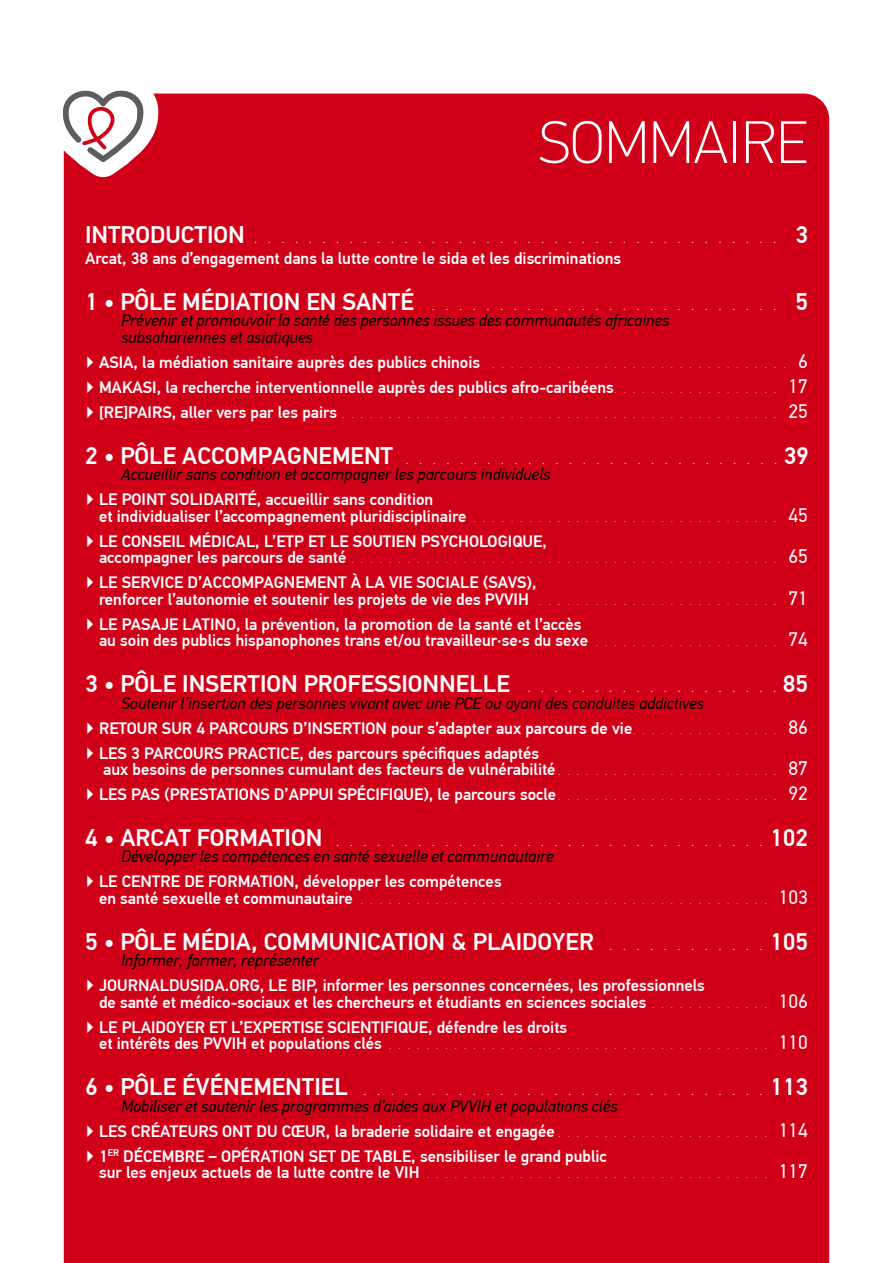
<style>
.page{position:relative;width:893px;height:1263px;background:#fff}
.page>*{position:absolute;margin:0;border:0;box-sizing:border-box;transform-origin:0 0}
.t1{font:100 60px "PF Din Text Pro";color:#fff}
.t2{font:500 24px "PF Din Text Pro";color:#fff}
.t3{font:19.5px "PF Din Text Pro";color:#fff}
.t4{font:500 16.5px/16.5px "PF Din Text Pro";color:#fff}
.t5{font:italic 16.5px/16.5px "PF Din Text Pro";color:#000}
.s1{font-weight:100}
.s2{font-weight:400;font-size:19.5px}
.s3{font-weight:400;font-style:italic;color:#000}
</style>
<div class="page">
<div style="left:64px;top:94px;width:765px;height:1169px;background:#d10019"></div>
<svg style="left:63px;top:90px;width:95px;height:87px"></svg>
<h1 class="t1" style="left:538px;top:108px;width:271px">SOMMAIRE</h1>
<h2 class="t2" style="left:85px;top:221px;width:161px">INTRODUCTION</h2>
<h2 class="t2" style="left:795px;top:221px;width:14px">3</h2>
<p class="t4" style="left:85px;top:250px;width:538px">Arcat, 38 ans d’engagement dans la lutte contre le sida et les discriminations</p>
<h2 class="t2" style="left:85px;top:287px;width:330px">1 • PÔLE MÉDIATION EN SANTÉ</h2>
<h2 class="t2" style="left:795px;top:287px;width:14px">5</h2>
<p class="t5" style="left:121px;top:313px;width:550px">Prévenir et promouvoir la santé des personnes issues des communautés africaines subsahariennes et asiatiques</p>
<p class="t4" style="left:85px;top:354px;width:397px">▶ ASIA, la médiation sanitaire auprès des publics chinois</p>
<p class="t3" style="left:798px;top:350px;width:11px">6</p>
<p class="t4" style="left:85px;top:375px;width:724px;line-height:25px">▶ MAKASI, la recherche interventionnelle auprès des publics afro-caribéens <span class="s1">. . . . . . . . . . . . . . . . . .</span> <span class="s2">17 </span>▶ [RE]PAIRS, aller vers par les pairs <span class="s1">. . . . . . . . . . . . . . . . . . . . . . . . . . . . . . . . . . . . . . . . . . . . . . .</span> <span class="s2">25</span></p>
<h2 class="t2" style="left:85px;top:441px;width:310px">2 • PÔLE ACCOMPAGNEMENT</h2>
<h2 class="t2" style="left:784px;top:441px;width:27px">39</h2>
<p class="t5" style="left:121px;top:466px;width:431px">Accueillir sans condition et accompagner les parcours individuels</p>
<p class="t4" style="left:99px;top:492px;width:369px;text-indent:-14px">▶ LE POINT SOLIDARITÉ, accueillir sans condition<br>et individualiser l’accompagnement pluridisciplinaire</p>
<p class="t3" style="left:788px;top:504px;width:21px">45</p>
<p class="t4" style="left:99px;top:533px;width:710px;text-indent:-14px">▶ LE CONSEIL MÉDICAL, L’ETP ET LE SOUTIEN PSYCHOLOGIQUE,<br>accompagner les parcours de santé <span class="s1">. . . . . . . . . . . . . . . . . . . . . . . . . . . . . . . . . . . . . . . . . . . . . .</span> <span class="s2">65</span></p>
<p class="t4" style="left:85px;top:575px;width:453px;text-align:center">▶ LE SERVICE D’ACCOMPAGNEMENT À LA VIE SOCIALE (SAVS), renforcer l’autonomie et soutenir les projets de vie des PVVIH</p>
<p class="t3" style="left:788px;top:587px;width:21px">71</p>
<p class="t4" style="left:99px;top:616px;width:491px;text-indent:-14px">▶ LE PASAJE LATINO, la prévention, la promotion de la santé et l’accès au soin des publics hispanophones trans et/ou travailleur·se·s du sexe</p>
<p class="t3" style="left:788px;top:628px;width:21px">74</p>
<h2 class="t2" style="left:85px;top:669px;width:426px">3 • PÔLE INSERTION PROFESSIONNELLE</h2>
<h2 class="t2" style="left:783px;top:669px;width:27px">85</h2>
<p class="t4" style="left:85px;top:691px;width:724px;line-height:25px;text-indent:36px"><span class="s3">Soutenir l’insertion des personnes vivant avec une PCE ou ayant des conduites addictives<br></span>▶ RETOUR SUR 4 PARCOURS D’INSERTION pour s’adapter aux parcours de vie <span class="s1">. . . . . . . . . . . . . . . .</span> <span class="s2">86 </span>▶ LES 3 PARCOURS PRACTICE, des parcours spécifiques adaptés</p>
<p class="t4" style="left:85px;top:757px;width:724px;line-height:25px;text-align:right">aux besoins de personnes cumulant des facteurs de vulnérabilité <span class="s1">. . . . . . . . . . . . . . . . . . . . . . . .</span> <span class="s2">87<br></span>▶ LES PAS (PRESTATIONS D’APPUI SPÉCIFIQUE), le parcours socle <span class="s1">. . . . . . . . . . . . . . . . . . . . . . . .</span> <span class="s2">92</span></p>
<h2 class="t2" style="left:85px;top:823px;width:239px">4 • ARCAT FORMATION</h2>
<h2 class="t2" style="left:770px;top:823px;width:39px">102</h2>
<p class="t5" style="left:121px;top:849px;width:434px">Développer les compétences en santé sexuelle et communautaire</p>
<p class="t4" style="left:99px;top:874px;width:404px;text-indent:-14px">▶ LE CENTRE DE FORMATION, développer les compétences en santé sexuelle et communautaire</p>
<p class="t3" style="left:779px;top:886px;width:31px">103</p>
<h2 class="t2" style="left:85px;top:927px;width:510px">5 • PÔLE MÉDIA, COMMUNICATION &amp; PLAIDOYER</h2>
<h2 class="t2" style="left:770px;top:927px;width:39px">105</h2>
<p class="t5" style="left:121px;top:952px;width:199px">Informer, former, représenter</p>
<p class="t4" style="left:99px;top:978px;width:710px;text-indent:-14px">▶ JOURNALDUSIDA.ORG, LE BIP, informer les personnes concernées, les professionnels<br>de santé et médico-sociaux et les chercheurs et étudiants en sciences sociales <span class="s1">. . . . . . . . . . . . .</span> <span class="s2">106</span></p>
<p class="t4" style="left:99px;top:1019px;width:710px;text-indent:-14px">▶ LE PLAIDOYER ET L’EXPERTISE SCIENTIFIQUE, défendre les droits<br>et intérêts des PVVIH et populations clés <span class="s1">. . . . . . . . . . . . . . . . . . . . . . . . . . . . . . . . . . . . . . . . .</span> <span class="s2">110</span></p>
<h2 class="t2" style="left:85px;top:1072px;width:264px">6 • PÔLE ÉVÉNEMENTIEL</h2>
<h2 class="t2" style="left:770px;top:1072px;width:39px">113</h2>
<p class="t4" style="left:85px;top:1094px;width:724px;line-height:25px;text-indent:36px"><span class="s3">Mobiliser et soutenir les programmes d’aides aux PVVIH et populations clés<br></span>▶ LES CRÉATEURS ONT DU CŒUR, la braderie solidaire et engagée <span class="s1">. . . . . . . . . . . . . . . . . . . . . . .</span> <span class="s2">114 </span>▶ 1<sup>ER</sup> DÉCEMBRE – OPÉRATION SET DE TABLE, sensibiliser le grand public</p>
<p class="t4" style="left:99px;top:1164px;width:710px">sur les enjeux actuels de la lutte contre le VIH <span class="s1">. . . . . . . . . . . . . . . . . . . . . . . . . . . . . . . . . . . . .</span> <span class="s2">117</span></p>
</div>
